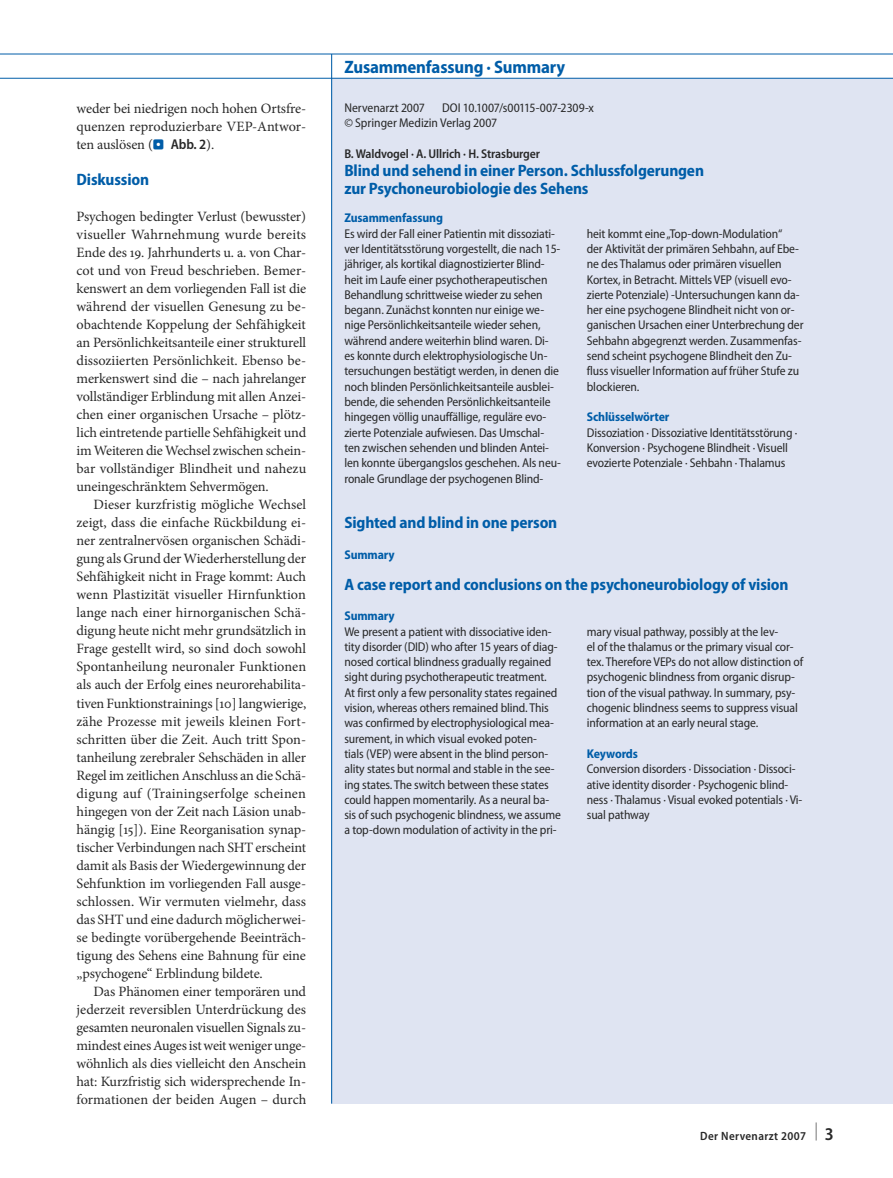
<style>
.page{position:relative;width:893px;height:1178px;background:#fff}
.page>*{position:absolute;margin:0;border:0;box-sizing:border-box;transform-origin:0 0}
._001_rubrik{font:700 semi-condensed 18px "Myriad Pro";letter-spacing:-.01em;color:#005da8}
._103_abstract_u1_eng{font:700 semi-condensed 16.5px "Myriad Pro";letter-spacing:-.01em;color:#005da8}
._103_abstract_u1{font:700 semi-condensed 16.5px/18px "Myriad Pro";letter-spacing:-.01em;color:#005da8}
._012_u1{font:700 semi-condensed 16.5px "Myriad Pro";letter-spacing:-.01em;color:#005da8}
._010_fliesstext_mit{font:14.25px/18px "Minion Pro";letter-spacing:-.01em;color:#282828;text-align:justify}
._010_fliesstext_ohne{font:14.25px/18px "Minion Pro";letter-spacing:-.005em;color:#282828;text-align:justify}
._104_abstract_text_o{font:semi-condensed 12.75px/15.3px "Myriad Pro";letter-spacing:-.01em;color:#282828}
._002_quelle_doi{font:semi-condensed 12.75px "Myriad Pro";letter-spacing:-.005em;color:#282828}
._105_abstract_u2{font:700 semi-condensed 12.75px "Myriad Pro";letter-spacing:-.01em;color:#005da8}
._102_abstract_autore{font:600 semi-condensed 12.75px "Myriad Pro";letter-spacing:-.01em;color:#282828}
._105_abstract_u2_eng{font:700 semi-condensed 12.75px "Myriad Pro";letter-spacing:-.015em;color:#005da8}
.t1{font:600 semi-condensed 12px "Myriad Pro";letter-spacing:.03em;color:#282828}
.s1{font-family:"S Buttons";font-size:13.5px;color:#005da8}
.s2{font-family:"Myriad Pro";font-weight:600;font-stretch:semi-condensed}
</style>
<div class="page">
<div style="left:332px;top:78px;width:561px;height:1025px;background:#dfe4f2"></div>
<hr style="left:331px;top:54px;width:1px;height:1049px;background:#005da8">
<hr style="left:0;top:54px;width:893px;height:1px;background:#005da8">
<hr style="left:0;top:78px;width:893px;height:1px;background:#005da8">
<p class="_010_fliesstext_ohne" style="left:77px;top:100px;width:231px">weder bei niedrigen noch hohen Ortsfre&shy;quenzen reproduzierbare VEP-Antwor&shy;ten auslösen (<span class="s1">.</span> <span class="s2">Abb. 2</span>).</p>
<p class="_012_u1" style="left:77px;top:171px;width:74px">Diskussion</p>
<p class="_010_fliesstext_ohne" style="left:77px;top:208px;width:231px">Psychogen bedingter Verlust (bewusster) visueller Wahrnehmung wurde bereits Ende des 19. Jahrhunderts u. a. von Char&shy;cot und von Freud beschrieben. Bemer&shy;kenswert an dem vorliegenden Fall ist die während der visuellen Genesung zu be&shy;obachtende Koppelung der Sehfähigkeit an Persönlichkeitsanteile einer strukturell dissoziierten Persönlichkeit. Ebenso be&shy;merkenswert sind die – nach jahrelanger vollständiger Erblindung mit allen Anzei&shy;chen einer organischen Ursache – plötz&shy;lich eintretende partielle Sehfähigkeit und im Weiteren die Wechsel zwischen schein&shy;bar vollständiger Blindheit und nahezu uneingeschränktem Sehvermögen.</p>
<p class="_010_fliesstext_mit" style="left:77px;top:496px;width:231px;text-indent:17px">Dieser kurzfristig mögliche Wechsel zeigt, dass die einfache Rückbildung ei&shy;ner zentralnervösen organischen Schädi&shy;gung als Grund der Wiederherstellung der Sehfähigkeit nicht in Frage kommt: Auch wenn Plastizität visueller Hirnfunktion lange nach einer hirnorganischen Schä&shy;digung heute nicht mehr grundsätzlich in Frage gestellt wird, so sind doch sowohl Spontanheilung neuronaler Funktionen als auch der Erfolg eines neurorehabilita&shy;tiven Funktionstrainings [10] langwierige, zähe Prozesse mit jeweils kleinen Fort&shy;schritten über die Zeit. Auch tritt Spon&shy;tanheilung zerebraler Sehschäden in aller Regel im zeitlichen Anschluss an die Schä&shy;digung auf (Trainingserfolge scheinen hingegen von der Zeit nach Läsion unab&shy;hängig [15]). Eine Reorganisation synap&shy;tischer Verbindungen nach SHT erscheint damit als Basis der Wiedergewinnung der Sehfunktion im vorliegenden Fall ausge&shy;schlossen. Wir vermuten vielmehr, dass das SHT und eine dadurch möglicherwei&shy;se bedingte vorübergehende Beeinträch&shy;tigung des Sehens eine Bahnung für eine „psychogene“ Erblindung bildete.</p>
<p class="_010_fliesstext_mit" style="left:77px;top:982px;width:231px;text-indent:17px">Das Phänomen einer temporären und jederzeit reversiblen Unterdrückung des gesamten neuronalen visuellen Signals zu&shy;mindest eines Auges ist weit weniger unge&shy;wöhnlich als dies vielleicht den Anschein hat: Kurzfristig sich widersprechende In&shy;formationen der beiden Augen – durch</p>
<p class="_001_rubrik" style="left:344px;top:57px;width:222px">Zusammenfassung · Summary</p>
<p class="_002_quelle_doi" style="left:344px;top:101px;width:82px">Nervenarzt 2007</p>
<p class="_002_quelle_doi" style="left:442px;top:101px;width:153px">DOI 10.1007/s00115-007-2309-x</p>
<p class="_002_quelle_doi" style="left:344px;top:116px;width:154px">© Springer Medizin Verlag 2007</p>
<p class="_102_abstract_autore" style="left:344px;top:147px;width:197px">B. Waldvogel · A. Ullrich · H. Strasburger</p>
<p class="_103_abstract_u1" style="left:344px;top:162px;width:361px">Blind und sehend in einer Person. Schlussfolgerungen zur Psychoneurobiologie des Sehens</p>
<p class="_105_abstract_u2" style="left:344px;top:211px;width:100px">Zusammenfassung</p>
<p class="_104_abstract_text_o" style="left:344px;top:226px;width:218px">Es wird der Fall einer Patientin mit dissoziati&shy;ver Identitätsstörung vorgestellt, die nach 15- jähriger, als kortikal diagnostizierter Blind&shy;heit im Laufe einer psychotherapeutischen Behandlung schrittweise wieder zu sehen begann. Zunächst konnten nur einige we&shy;nige Persönlichkeitsanteile wieder sehen, während andere weiterhin blind waren. Di&shy;es konnte durch elektrophysiologische Un&shy;tersuchungen bestätigt werden, in denen die noch blinden Persönlichkeitsanteile ausblei&shy;bende, die sehenden Persönlichkeitsanteile hingegen völlig unauffällige, reguläre evo&shy;zierte Potenziale aufwiesen. Das Umschal&shy;ten zwischen sehenden und blinden Antei&shy;len konnte übergangslos geschehen. Als neu&shy;ronale Grundlage der psychogenen Blind-</p>
<p class="_104_abstract_text_o" style="left:587px;top:226px;width:218px">heit kommt eine„Top-down-Modulation“<br>der Aktivität der primären Sehbahn, auf Ebe&shy;ne des Thalamus oder primären visuellen Kortex, in Betracht. Mittels VEP (visuell evo&shy;zierte Potenziale) -Untersuchungen kann da&shy;her eine psychogene Blindheit nicht von or&shy;ganischen Ursachen einer Unterbrechung der Sehbahn abgegrenzt werden. Zusammenfas&shy;send scheint psychogene Blindheit den Zu&shy;fluss visueller Information auf früher Stufe zu blockieren.</p>
<p class="_105_abstract_u2" style="left:587px;top:410px;width:84px">Schlüsselwörter</p>
<p class="_104_abstract_text_o" style="left:587px;top:425px;width:212px">Dissoziation · Dissoziative Identitätsstörung ·<br>Konversion · Psychogene Blindheit · Visuell evozierte Potenziale · Sehbahn · Thalamus</p>
<p class="_103_abstract_u1_eng" style="left:344px;top:514px;width:214px">Sighted and blind in one person</p>
<p class="_105_abstract_u2" style="left:344px;top:548px;width:52px">Summary</p>
<p class="_103_abstract_u1_eng" style="left:344px;top:575px;width:446px">A case report and conclusions on the psychoneurobiology of vision</p>
<p class="_105_abstract_u2" style="left:344px;top:609px;width:52px">Summary</p>
<p class="_104_abstract_text_o" style="left:344px;top:624px;width:218px">We present a patient with dissociative iden&shy;tity disorder (DID) who after 15 years of diag&shy;nosed cortical blindness gradually regained sight during psychotherapeutic treatment.<br>At first only a few personality states regained vision, whereas others remained blind. This was confirmed by electrophysiological mea&shy;surement, in which visual evoked poten-<br>tials (VEP) were absent in the blind person&shy;ality states but normal and stable in the see&shy;ing states. The switch between these states could happen momentarily. As a neural ba&shy;sis of such psychogenic blindness, we assume a top-down modulation of activity in the pri-</p>
<p class="_104_abstract_text_o" style="left:587px;top:624px;width:218px">mary visual pathway, possibly at the lev-<br>el of the thalamus or the primary visual cor&shy;tex. Therefore VEPs do not allow distinction of psychogenic blindness from organic disrup&shy;tion of the visual pathway. In summary, psy&shy;chogenic blindness seems to suppress visual information at an early neural stage.</p>
<p class="_105_abstract_u2_eng" style="left:587px;top:746px;width:53px">Keywords</p>
<p class="_104_abstract_text_o" style="left:587px;top:761px;width:217px">Conversion disorders · Dissociation · Dissoci&shy;ative identity disorder · Psychogenic blind&shy;ness · Thalamus · Visual evoked potentials · Vi&shy;sual pathway</p>
<p class="t1" style="left:700px;top:1129px;width:118px">Der Nervenarzt 2007 <sup>|</sup></p>
</div>
